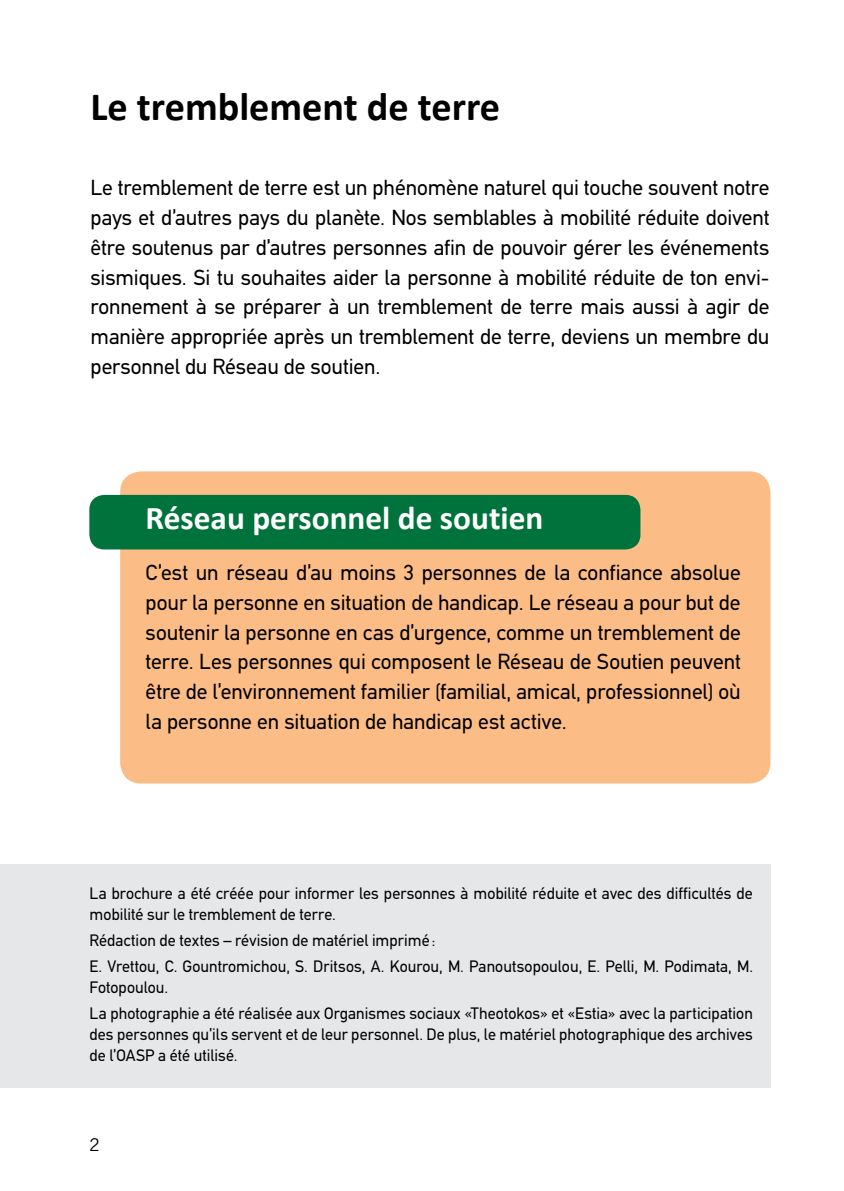
<style>
.page{position:relative;width:844px;height:1191px;background:#fff}
.page>*{position:absolute;margin:0;border:0;box-sizing:border-box;transform-origin:0 0}
.t1{font:700 40.25px "Calibri";color:#000}
.t2{font:700 33.25px "Calibri";color:#fff}
.t3{font:21.88px/29.8px "PF Din Text";color:#000;text-align:justify}
.t4{font:17.5px "News Gothic BT";color:#000}
.t5{font:16.62px/21px "PF Din Text";letter-spacing:.005em;color:#000}
</style>
<div class="page">
<div style="left:120px;top:471px;width:650px;height:312px;background:#fcbc86;border-radius:21px"></div>
<div style="left:0;top:864px;width:770px;height:223px;background:#e6e7e8"></div>
<div style="left:89px;top:495px;width:551px;height:54px;background:#00723b;border-radius:15px"></div>
<h1 class="t1" style="left:90px;top:78px;width:411px">Le tremblement de terre</h1>
<p class="t3" style="left:90px;top:173px;width:680px">Le tremblement de terre est un phénomène naturel qui touche souvent notre pays et d’autres pays du planète. Nos semblables à mobilité réduite doivent être soutenus par d’autres personnes afin de pouvoir gérer les événements sismiques. Si tu souhaites aider la personne à mobilité réduite de ton envi&shy;ronnement à se préparer à un tremblement de terre mais aussi à agir de manière appropriée après un tremblement de terre, deviens un membre du personnel du Réseau de soutien.</p>
<h2 class="t2" style="left:146px;top:494px;width:399px">Réseau personnel de soutien</h2>
<p class="t3" style="left:146px;top:558px;width:596px">C’est un réseau d’au moins 3 personnes de la confiance absolue pour la personne en situation de handicap. Le réseau a pour but de soutenir la personne en cas d’urgence, comme un tremblement de terre. Les personnes qui composent le Réseau de Soutien peuvent être de l’environnement familier (familial, amical, professionnel) où la personne en situation de handicap est active.</p>
<p class="t5" style="left:89px;top:883px;width:664px">La brochure a été créée pour informer les personnes à mobilité réduite et avec des difficultés de mobilité sur le tremblement de terre.</p>
<p class="t5" style="left:89px;top:927px;width:664px;line-height:25.9px">Rédaction de textes – révision de matériel imprimé :<br>E. Vrettou, C. Gountromichou, S. Dritsos, A. Kourou, M. Panoutsopoulou, E. Pelli, M. Podimata, M.</p>
<p class="t5" style="left:89px;top:974px;width:664px;line-height:25.9px">Fotopoulou.<br>La photographie a été réalisée aux Organismes sociaux «Theotokos» et «Estia» avec la participation</p>
<p class="t5" style="left:89px;top:1024px;width:664px">des personnes qu’ils servent et de leur personnel. De plus, le matériel photographique des archives de l’OASP a été utilisé.</p>
<p class="t4" style="left:89px;top:1134px;width:12px">2</p>
</div>
